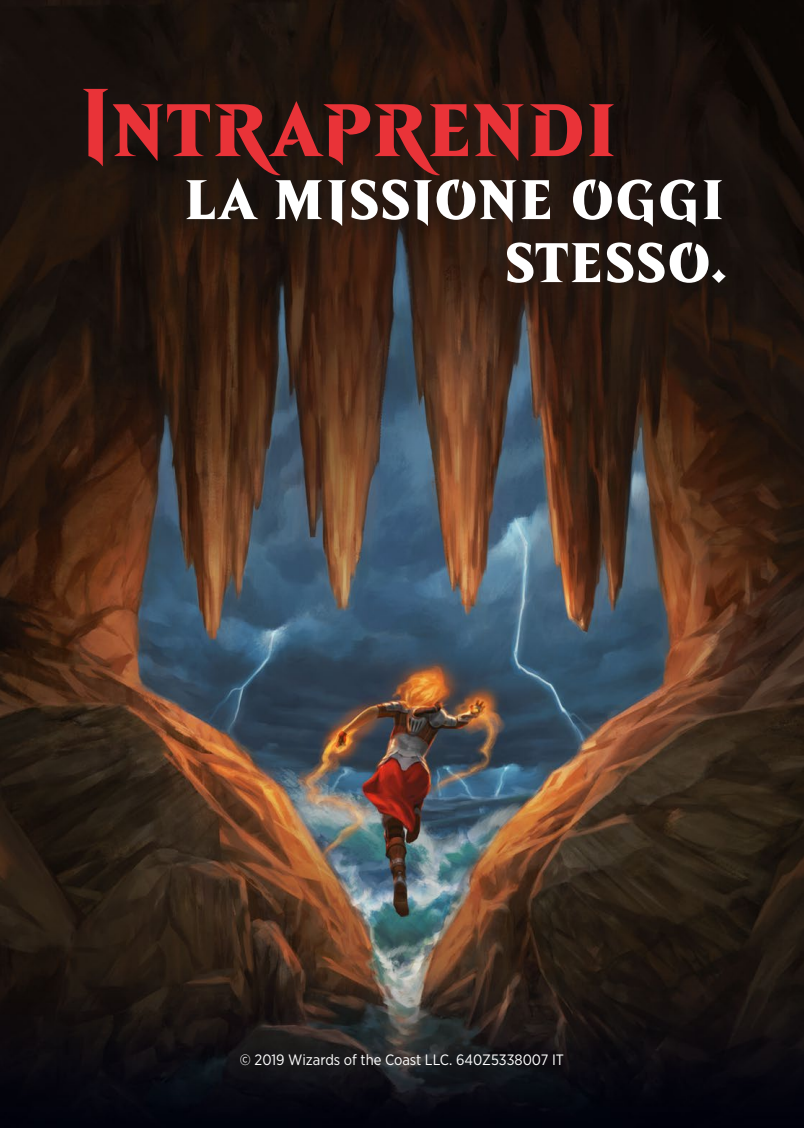
<style>
.page{position:relative;width:804px;height:1128px;background:#fff}
.page>*{position:absolute;margin:0;border:0;box-sizing:border-box;transform-origin:0 0}
.t1{font:700 96px "Beleren 2016 Small Caps";letter-spacing:-.005em;color:#e93338}
.t2{font:700 72px/63px "Beleren 2016 Small Caps";color:#fff;text-align:right}
.t3{font:15px "Gotham Narrow";color:#fff}
</style>
<div class="page">
<img style="left:0;top:0;width:804px;height:1128px">
<div style="left:67px;top:70px;width:675px;height:232px;background:#1a1818;opacity:.75"></div>
<p class="t1" style="left:79px;top:62px;width:541px">Intraprendi</p>
<p class="t2" style="left:183px;top:164px;width:547px">la missione oggi stesso.</p>
<p class="t3" style="left:240px;top:1050px;width:325px">© 2019 Wizards of the Coast LLC. 640Z5338007 IT</p>
</div>
